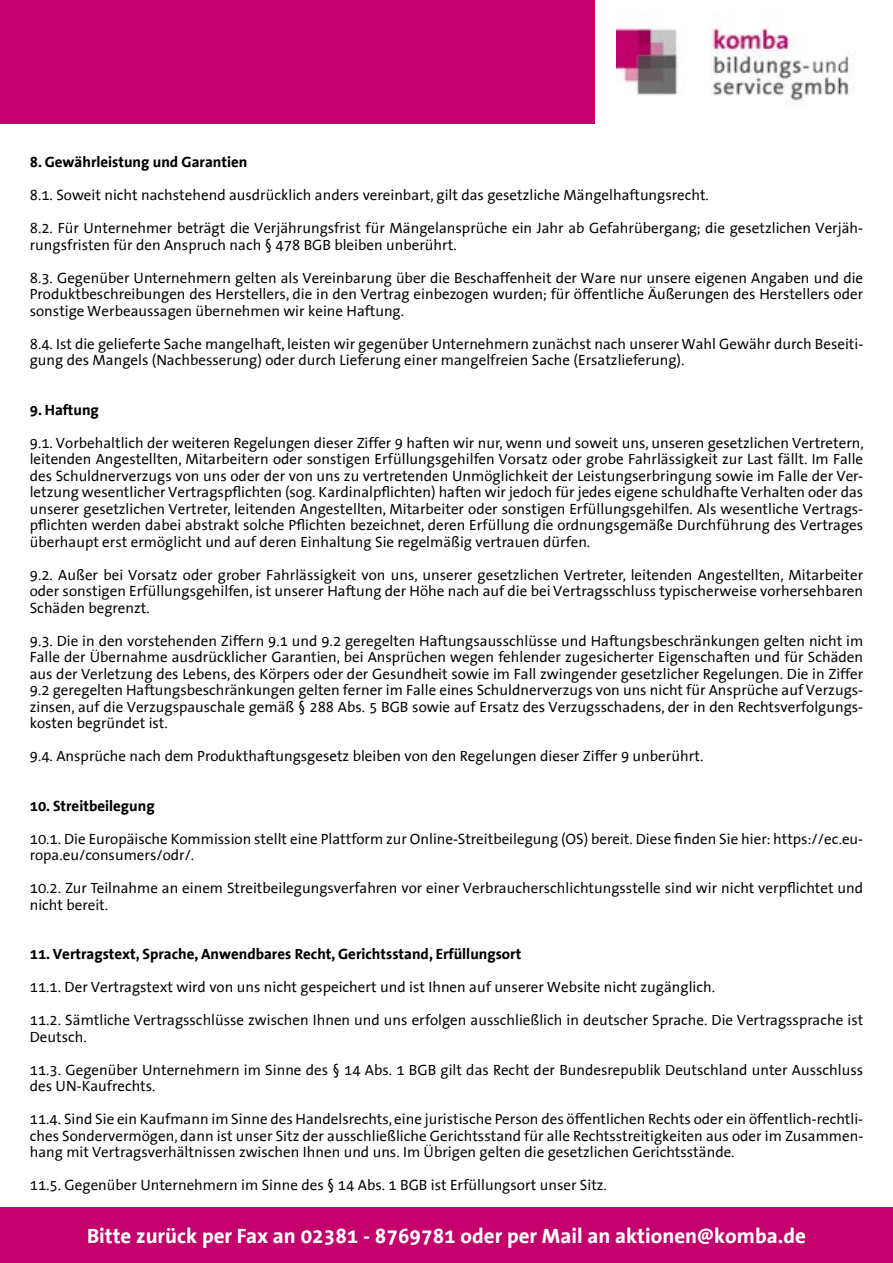
<style>
.page{position:relative;width:893px;height:1263px;background:#fff}
.page>*{position:absolute;margin:0;border:0;box-sizing:border-box;transform-origin:0 0}
.t1{font:700 21px "The Sans Office";color:#fff}
.t2{font:15px/16.5px "The Sans Office";color:#000}
.t3{font:700 15px "The Sans Office";color:#000}
</style>
<div class="page">
<div style="left:0;top:0;width:595px;height:124px;background:#c3006b"></div>
<div style="left:0;top:1207px;width:893px;height:56px;background:#c3006b"></div>
<img style="left:617px;top:27px;width:235px;height:77px">
<p class="t3" style="left:30px;top:154px;width:219px">8. Gewährleistung und Garantien</p>
<p class="t2" style="left:30px;top:187px;width:681px">8.1. Soweit nicht nachstehend ausdrücklich anders vereinbart, gilt das gesetzliche Mängelhaftungsrecht.</p>
<p class="t2" style="left:30px;top:220px;width:835px">8.2. Für Unternehmer beträgt die Verjährungsfrist für Mängelansprüche ein Jahr ab Gefahrübergang; die gesetzlichen Verjäh&shy;rungsfristen für den Anspruch nach § 478 BGB bleiben unberührt.</p>
<p class="t2" style="left:30px;top:270px;width:835px;text-align:justify">8.3. Gegenüber Unternehmern gelten als Vereinbarung über die Beschaffenheit der Ware nur unsere eigenen Angaben und die Produktbeschreibungen des Herstellers, die in den Vertrag einbezogen wurden; für öffentliche Äußerungen des Herstellers oder sonstige Werbeaussagen übernehmen wir keine Haftung.</p>
<p class="t2" style="left:30px;top:336px;width:835px">8.4. Ist die gelieferte Sache mangelhaft, leisten wir gegenüber Unternehmern zunächst nach unserer Wahl Gewähr durch Beseiti&shy;gung des Mangels (Nachbesserung) oder durch Lieferung einer mangelfreien Sache (Ersatzlieferung).</p>
<p class="t3" style="left:30px;top:401px;width:71px">9. Haftung</p>
<p class="t2" style="left:30px;top:435px;width:836px;text-align:justify">9.1. Vorbehaltlich der weiteren Regelungen dieser Ziffer 9 haften wir nur, wenn und soweit uns, unseren gesetzlichen Vertretern, leitenden Angestellten, Mitarbeitern oder sonstigen Erfüllungsgehilfen Vorsatz oder grobe Fahrlässigkeit zur Last fällt. Im Falle des Schuldnerverzugs von uns oder der von uns zu vertretenden Unmöglichkeit der Leistungserbringung sowie im Falle der Ver&shy;letzung wesentlicher Vertragspflichten (sog. Kardinalpflichten) haften wir jedoch für jedes eigene schuldhafte Verhalten oder das unserer gesetzlichen Vertreter, leitenden Angestellten, Mitarbeiter oder sonstigen Erfüllungsgehilfen. Als wesentliche Vertrags&shy;pflichten werden dabei abstrakt solche Pflichten bezeichnet, deren Erfüllung die ordnungsgemäße Durchführung des Vertrages überhaupt erst ermöglicht und auf deren Einhaltung Sie regelmäßig vertrauen dürfen.</p>
<p class="t2" style="left:30px;top:567px;width:835px;text-align:justify">9.2. Außer bei Vorsatz oder grober Fahrlässigkeit von uns, unserer gesetzlichen Vertreter, leitenden Angestellten, Mitarbeiter oder sonstigen Erfüllungsgehilfen, ist unserer Haftung der Höhe nach auf die bei Vertragsschluss typischerweise vorhersehbaren Schäden begrenzt.</p>
<p class="t2" style="left:30px;top:633px;width:835px;text-align:justify">9.3. Die in den vorstehenden Ziffern 9.1 und 9.2 geregelten Haftungsausschlüsse und Haftungsbeschränkungen gelten nicht im Falle der Übernahme ausdrücklicher Garantien, bei Ansprüchen wegen fehlender zugesicherter Eigenschaften und für Schäden aus der Verletzung des Lebens, des Körpers oder der Gesundheit sowie im Fall zwingender gesetzlicher Regelungen. Die in Ziffer 9.2 geregelten Haftungsbeschränkungen gelten ferner im Falle eines Schuldnerverzugs von uns nicht für Ansprüche auf Verzugs&shy;zinsen, auf die Verzugspauschale gemäß § 288 Abs. 5 BGB sowie auf Ersatz des Verzugsschadens, der in den Rechtsverfolgungs&shy;kosten begründet ist.</p>
<p class="t2" style="left:30px;top:748px;width:675px">9.4. Ansprüche nach dem Produkthaftungsgesetz bleiben von den Regelungen dieser Ziffer 9 unberührt.</p>
<p class="t3" style="left:30px;top:797px;width:126px">10. Streitbeilegung</p>
<p class="t2" style="left:30px;top:831px;width:835px">10.1. Die Europäische Kommission stellt eine Plattform zur Online-Streitbeilegung (OS) bereit. Diese finden Sie hier: https://ec.eu&shy;ropa.eu/consumers/odr/.</p>
<p class="t2" style="left:30px;top:880px;width:835px">10.2. Zur Teilnahme an einem Streitbeilegungsverfahren vor einer Verbraucherschlichtungsstelle sind wir nicht verpflichtet und nicht bereit.</p>
<p class="t3" style="left:30px;top:946px;width:493px">11. Vertragstext, Sprache, Anwendbares Recht, Gerichtsstand, Erfüllungsort</p>
<p class="t2" style="left:30px;top:979px;width:687px">11.1. Der Vertragstext wird von uns nicht gespeichert und ist Ihnen auf unserer Website nicht zugänglich.</p>
<p class="t2" style="left:30px;top:1012px;width:835px">11.2. Sämtliche Vertragsschlüsse zwischen Ihnen und uns erfolgen ausschließlich in deutscher Sprache. Die Vertragssprache ist<br>Deutsch.</p>
<p class="t2" style="left:30px;top:1062px;width:835px">11.3. Gegenüber Unternehmern im Sinne des § 14 Abs. 1 BGB gilt das Recht der Bundesrepublik Deutschland unter Ausschluss des UN-Kaufrechts.</p>
<p class="t2" style="left:30px;top:1111px;width:835px;text-align:justify">11.4. Sind Sie ein Kaufmann im Sinne des Handelsrechts, eine juristische Person des öffentlichen Rechts oder ein öffentlich-rechtli&shy;ches Sondervermögen, dann ist unser Sitz der ausschließliche Gerichtsstand für alle Rechtsstreitigkeiten aus oder im Zusammen&shy;hang mit Vertragsverhältnissen zwischen Ihnen und uns. Im Übrigen gelten die gesetzlichen Gerichtsstände.</p>
<p class="t2" style="left:30px;top:1177px;width:579px">11.5. Gegenüber Unternehmern im Sinne des § 14 Abs. 1 BGB ist Erfüllungsort unser Sitz.</p>
<h1 class="t1" style="left:87px;top:1225px;width:720px">Bitte zurück per Fax an 02381 - 8769781 oder per Mail an aktionen@komba.de</h1>
</div>
